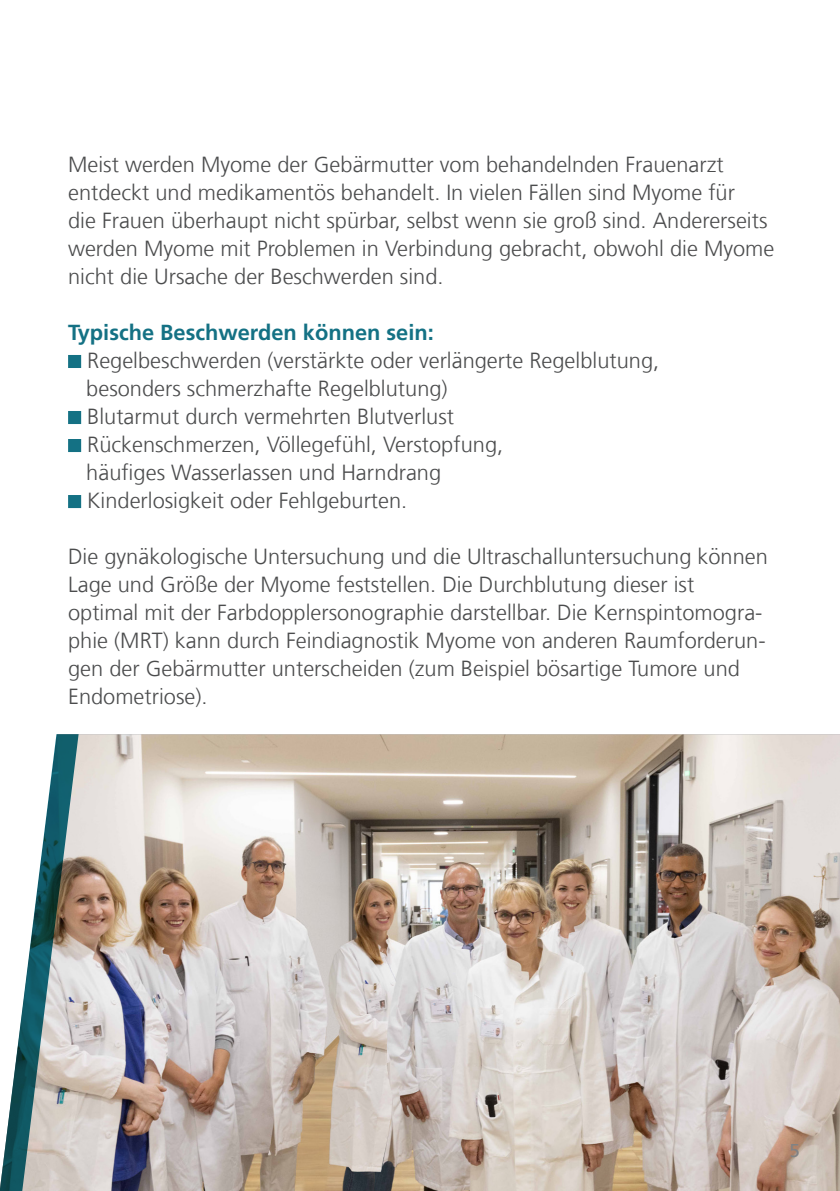
<style>
.page{position:relative;width:840px;height:1191px;background:#fff}
.page>*{position:absolute;margin:0;border:0;box-sizing:border-box;transform-origin:0 0}
.fließtext{font:300 21.8px/28px "Frutiger LT Com";color:#4b4c4d}
.fließtext-2{font:700 21.8px "Frutiger LT Com";color:#147184}
.Seitenzahlen_9pt_Roman_70_K{font:18.6px "Frutiger LT Com";color:#808285}
</style>
<div class="page">
<div style="left:68px;top:355px;width:13px;height:13px;background:#147184;border:2px solid #147184"></div>
<div style="left:68px;top:411px;width:13px;height:13px;background:#147184;border:2px solid #147184"></div>
<div style="left:68px;top:439px;width:13px;height:13px;background:#147184;border:2px solid #147184"></div>
<div style="left:68px;top:495px;width:13px;height:13px;background:#147184;border:2px solid #147184"></div>
<img style="left:79px;top:734px;width:760px;height:457px">
<svg style="left:0;top:734px;width:79px;height:457px"></svg>
<p class="fließtext" style="left:68px;top:150px;width:707px">Meist werden Myome der Gebärmutter vom behandelnden Frauenarzt entdeckt und medikamentös behandelt. In vielen Fällen sind Myome für<br>die Frauen überhaupt nicht spürbar, selbst wenn sie groß sind. Andererseits werden Myome mit Problemen in Verbindung gebracht, obwohl die Myome nicht die Ursache der Beschwerden sind.</p>
<p class="fließtext-2" style="left:68px;top:320px;width:367px">Typische Beschwerden können sein:</p>
<p class="fließtext" style="left:86px;top:346px;width:574px">Regelbeschwerden (verstärkte oder verlängerte Regelblutung, besonders schmerzhafte Regelblutung)</p>
<p class="fließtext" style="left:87px;top:402px;width:368px">Blutarmut durch vermehrten Blutverlust</p>
<p class="fließtext" style="left:86px;top:430px;width:418px">Rückenschmerzen, Völlegefühl, Verstopfung, häufiges Wasserlassen und Harndrang</p>
<p class="fließtext" style="left:87px;top:486px;width:321px">Kinderlosigkeit oder Fehlgeburten.</p>
<p class="fließtext" style="left:68px;top:542px;width:701px">Die gynäkologische Untersuchung und die Ultraschalluntersuchung können Lage und Größe der Myome feststellen. Die Durchblutung dieser ist optimal mit der Farbdopplersonographie darstellbar. Die Kernspintomogra&shy;phie (MRT) kann durch Feindiagnostik Myome von anderen Raumforderun&shy;gen der Gebärmutter unterscheiden (zum Beispiel bösartige Tumore und Endometriose).</p>
<p class="Seitenzahlen_9pt_Roman_70_K" style="left:789px;top:1139px;width:12px">5</p>
</div>
